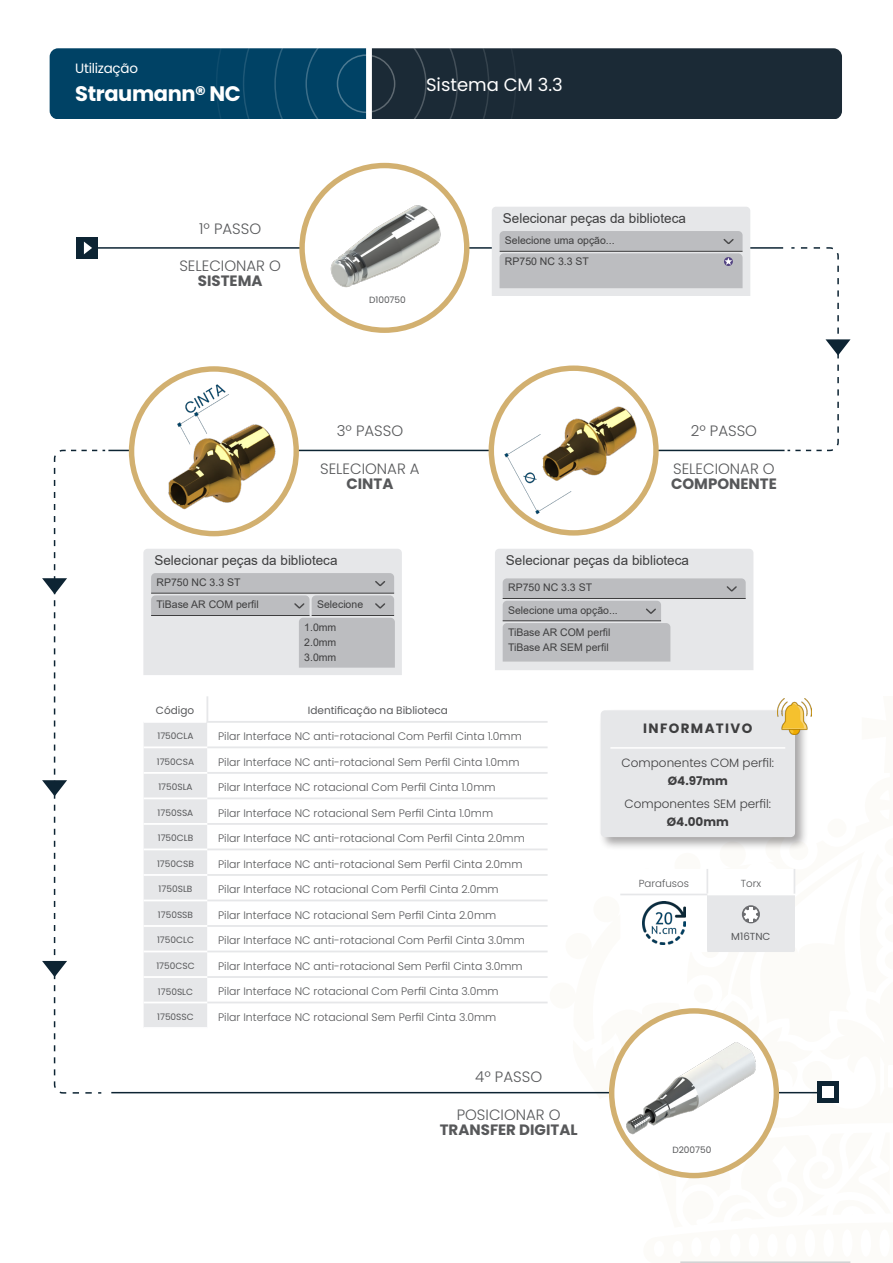
<style>
.page{position:relative;width:893px;height:1263px;background:#fff}
.page>*{position:absolute;margin:0;border:0;box-sizing:border-box;transform-origin:0 0}
.t1{font:700 21px "Poppins";letter-spacing:-.02em;color:#fff}
.t2{font:18px "Poppins";color:#fff}
.t3{font:300 15px "Poppins";color:#57585a}
.t4{font:700 15px "Poppins";color:#57585a}
.t5{font:13.5px "Arial";color:#3e3e3f}
.t6{font:700 13.5px "Poppins";letter-spacing:.1em;color:#3e3e3f}
.t7{font:13.5px "Poppins";letter-spacing:-.02em;color:#fff}
.t8{font:300 12px/18px "Poppins";color:#3e3e3f;text-align:center}
.t9{font:700 12px "Poppins";color:#3e3e3f}
.t10{font:300 10.95px "Poppins";color:#57585a}
.t11{font:10.5px "Arial";color:#3e3e3f}
.t12{font:10.5px "Poppins";color:#57585a}
.t13{font:300 10.2px "Poppins";color:#57585a}
.t14{font:10.2px "Poppins";color:#57585a}
.t15{font:9px "Poppins";color:#57585a}
.s1{font-weight:700}
</style>
<div class="page">
<svg style="left:643px;top:1156px;width:208px;height:107px"></svg>
<div style="left:50px;top:48px;width:316px;height:71px;background:#004265"></div>
<div style="left:372px;top:48px;width:470px;height:71px;background:#1b2a36"></div>
<hr style="left:680px;top:1262px;width:170px;height:1px;background:#bcbdc0">
<hr style="left:89px;top:247px;width:694px;height:2px;background:#0d2433">
<div style="left:76px;top:237px;width:22px;height:22px;background:#0d2433"></div>
<svg style="left:84px;top:242px;width:8px;height:12px"></svg>
<svg style="left:787px;top:247px;width:63px;height:205px"></svg>
<hr style="left:108px;top:450px;width:676px;height:1px;background:#0d2433">
<hr style="left:111px;top:1092px;width:707px;height:1px;background:#0d2433">
<div style="left:818px;top:1081px;width:21px;height:22px;background:#0d2433"></div>
<div style="left:823px;top:1086px;width:11px;height:12px;background:#fff"></div>
<div style="left:299px;top:163px;width:170px;height:170px;background:#d2b070;border-radius:50%"></div>
<div style="left:305px;top:168px;width:159px;height:159px;background:#fff;border-radius:50%"></div>
<img style="left:330px;top:205px;width:111px;height:83px">
<div style="left:609px;top:1008px;width:170px;height:170px;background:#d2b070;border-radius:50%"></div>
<div style="left:614px;top:1014px;width:160px;height:159px;background:#fff;border-radius:50%"></div>
<svg style="left:495px;top:549px;width:258px;height:121px;background:#d0d1d3"></svg>
<div style="left:129px;top:366px;width:170px;height:170px;background:#d2b070;border-radius:50%"></div>
<div style="left:134px;top:372px;width:159px;height:159px;background:#fff;border-radius:50%"></div>
<img style="left:136px;top:382px;width:149px;height:139px">
<svg style="left:143px;top:549px;width:259px;height:126px;background:#d1d2d4"></svg>
<hr style="left:312px;top:615px;width:82px;height:1px;background:#3e3e3f">
<svg style="left:492px;top:207px;width:258px;height:89px;background:#cbcccf"></svg>
<svg style="left:42px;top:449px;width:64px;height:645px"></svg>
<svg style="left:489px;top:365px;width:170px;height:171px;background:#d5b77c"></svg>
<div style="left:494px;top:371px;width:159px;height:159px;background:#fff;border-radius:50%"></div>
<svg style="left:144px;top:698px;width:662px;height:331px"></svg>
<svg style="left:207px;top:723px;width:341px;height:23px"></svg>
<svg style="left:207px;top:748px;width:341px;height:280px"></svg>
<hr style="left:144px;top:721px;width:62px;height:2px;background:#fff">
<hr style="left:144px;top:746px;width:63px;height:2px;background:#fff">
<hr style="left:144px;top:823px;width:63px;height:2px;background:#fff">
<hr style="left:144px;top:848px;width:63px;height:2px;background:#fff">
<hr style="left:144px;top:925px;width:63px;height:2px;background:#fff">
<hr style="left:144px;top:950px;width:63px;height:2px;background:#fff">
<hr style="left:144px;top:1027px;width:63px;height:2px;background:#fff">
<hr style="left:144px;top:772px;width:63px;height:2px;background:#fff">
<hr style="left:144px;top:797px;width:63px;height:2px;background:#fff">
<hr style="left:144px;top:874px;width:63px;height:2px;background:#fff">
<hr style="left:144px;top:899px;width:63px;height:2px;background:#fff">
<hr style="left:144px;top:976px;width:63px;height:2px;background:#fff">
<hr style="left:144px;top:1001px;width:63px;height:2px;background:#fff">
<hr style="left:207px;top:746px;width:341px;height:2px;background:#e6e7e9">
<hr style="left:207px;top:797px;width:341px;height:2px;background:#e6e7e9">
<hr style="left:207px;top:848px;width:341px;height:2px;background:#e6e7e9">
<hr style="left:207px;top:899px;width:341px;height:2px;background:#e6e7e9">
<hr style="left:207px;top:950px;width:341px;height:2px;background:#e6e7e9">
<hr style="left:206px;top:696px;width:2px;height:25px;background:#e6e7e9">
<hr style="left:206px;top:721px;width:342px;height:2px;background:#e6e7e9">
<hr style="left:207px;top:772px;width:341px;height:2px;background:#e6e7e9">
<hr style="left:207px;top:823px;width:341px;height:2px;background:#e6e7e9">
<hr style="left:207px;top:874px;width:341px;height:2px;background:#e6e7e9">
<hr style="left:207px;top:925px;width:341px;height:2px;background:#e6e7e9">
<hr style="left:207px;top:976px;width:341px;height:2px;background:#e6e7e9">
<hr style="left:207px;top:1001px;width:341px;height:2px;background:#e6e7e9">
<img style="left:502px;top:369px;width:139px;height:147px">
<img style="left:613px;top:1029px;width:162px;height:127px">
<div style="left:598px;top:708px;width:211px;height:143px;background:#231f20;opacity:.4"></div>
<div style="left:601px;top:710px;width:194px;height:127px;background:#e6e7e9;border-radius:4px"></div>
<hr style="left:610px;top:747px;width:175px;height:2px;background:#fff">
<img style="left:778px;top:699px;width:34px;height:35px">
<p class="t7" style="left:75px;top:61px;width:64px">Utilização</p>
<p class="t1" style="left:75px;top:81px;width:167px">Straumann® NC</p>
<p class="t3" style="left:199px;top:220px;width:64px">1º PASSO</p>
<p class="t3" style="left:179px;top:257px;width:103px">SELECIONAR O</p>
<p class="t4" style="left:198px;top:272px;width:66px">SISTEMA</p>
<p class="t2" style="left:426px;top:74px;width:138px">Sistema CM 3.3</p>
<p class="t15" style="left:369px;top:294px;width:38px">D100750</p>
<p class="t5" style="left:503px;top:209px;width:185px">Selecionar peças da biblioteca</p>
<p class="t11" style="left:505px;top:233px;width:111px">Selecione uma opção...</p>
<p class="t11" style="left:505px;top:254px;width:86px">RP750 NC 3.3 ST</p>
<p class="t3" style="left:337px;top:422px;width:68px">3º PASSO</p>
<p class="t3" style="left:320px;top:460px;width:101px">SELECIONAR A</p>
<p class="t4" style="left:346px;top:475px;width:49px">CINTA</p>
<p class="t3" style="left:691px;top:422px;width:68px">2º PASSO</p>
<p class="t3" style="left:673px;top:460px;width:103px">SELECIONAR O</p>
<p class="t4" style="left:671px;top:475px;width:107px">COMPONENTE</p>
<p class="t5" style="left:154px;top:551px;width:185px">Selecionar peças da biblioteca</p>
<p class="t11" style="left:157px;top:575px;width:86px">RP750 NC 3.3 ST</p>
<p class="t11" style="left:157px;top:597px;width:104px">TiBase AR COM perfil</p>
<p class="t11" style="left:317px;top:597px;width:48px">Selecione</p>
<p class="t11" style="left:304px;top:620px;width:34px">1.0mm</p>
<p class="t11" style="left:304px;top:635px;width:34px">2.0mm</p>
<p class="t11" style="left:304px;top:650px;width:34px">3.0mm</p>
<p class="t5" style="left:506px;top:551px;width:185px">Selecionar peças da biblioteca</p>
<p class="t11" style="left:508px;top:580px;width:86px">RP750 NC 3.3 ST</p>
<p class="t11" style="left:508px;top:603px;width:111px">Selecione uma opção...</p>
<p class="t11" style="left:508px;top:625px;width:104px">TiBase AR COM perfil</p>
<p class="t11" style="left:508px;top:640px;width:102px">TiBase AR SEM perfil</p>
<p class="t12" style="left:156px;top:704px;width:40px">Código</p>
<p class="t12" style="left:308px;top:704px;width:142px">Identificação na Biblioteca</p>
<p class="t15" style="left:158px;top:731px;width:37px">1750CLA</p>
<p class="t10" style="left:218px;top:730px;width:305px">Pilar Interface NC anti-rotacional Com Perfil Cinta 1.0mm</p>
<p class="t15" style="left:157px;top:756px;width:39px">1750CSA</p>
<p class="t10" style="left:218px;top:756px;width:303px">Pilar Interface NC anti-rotacional Sem Perfil Cinta 1.0mm</p>
<p class="t15" style="left:158px;top:782px;width:36px">1750SLA</p>
<p class="t10" style="left:218px;top:781px;width:279px">Pilar Interface NC rotacional Com Perfil Cinta 1.0mm</p>
<p class="t15" style="left:158px;top:807px;width:37px">1750SSA</p>
<p class="t10" style="left:218px;top:807px;width:277px">Pilar Interface NC rotacional Sem Perfil Cinta 1.0mm</p>
<p class="t15" style="left:158px;top:833px;width:37px">1750CLB</p>
<p class="t10" style="left:218px;top:832px;width:308px">Pilar Interface NC anti-rotacional Com Perfil Cinta 2.0mm</p>
<p class="t15" style="left:157px;top:858px;width:38px">1750CSB</p>
<p class="t10" style="left:218px;top:858px;width:306px">Pilar Interface NC anti-rotacional Sem Perfil Cinta 2.0mm</p>
<p class="t15" style="left:159px;top:884px;width:35px">1750SLB</p>
<p class="t10" style="left:218px;top:883px;width:282px">Pilar Interface NC rotacional Com Perfil Cinta 2.0mm</p>
<p class="t15" style="left:158px;top:909px;width:37px">1750SSB</p>
<p class="t10" style="left:218px;top:909px;width:280px">Pilar Interface NC rotacional Sem Perfil Cinta 2.0mm</p>
<p class="t15" style="left:157px;top:935px;width:38px">1750CLC</p>
<p class="t10" style="left:218px;top:934px;width:308px">Pilar Interface NC anti-rotacional Com Perfil Cinta 3.0mm</p>
<p class="t15" style="left:156px;top:960px;width:40px">1750CSC</p>
<p class="t10" style="left:218px;top:960px;width:306px">Pilar Interface NC anti-rotacional Sem Perfil Cinta 3.0mm</p>
<p class="t15" style="left:158px;top:986px;width:37px">1750SLC</p>
<p class="t10" style="left:218px;top:985px;width:282px">Pilar Interface NC rotacional Com Perfil Cinta 3.0mm</p>
<p class="t15" style="left:157px;top:1012px;width:38px">1750SSC</p>
<p class="t10" style="left:218px;top:1011px;width:280px">Pilar Interface NC rotacional Sem Perfil Cinta 3.0mm</p>
<p class="t3" style="left:475px;top:1068px;width:68px">4º PASSO</p>
<p class="t3" style="left:457px;top:1106px;width:105px">POSICIONAR O</p>
<p class="t4" style="left:440px;top:1121px;width:139px">TRANSFER DIGITAL</p>
<p class="t6" style="left:643px;top:720px;width:111px">INFORMATIVO</p>
<p class="t8" style="left:622px;top:754px;width:154px">Componentes COM perfil:<br><span class="s1">Ø4.97mm</span></p>
<p class="t8" style="left:625px;top:794px;width:148px">Componentes SEM perfil:</p>
<p class="t9" style="left:667px;top:814px;width:64px">Ø4.00mm</p>
<p class="t13" style="left:639px;top:878px;width:52px">Parafusos</p>
<p class="t13" style="left:741px;top:878px;width:22px">Torx</p>
<p class="t14" style="left:731px;top:931px;width:41px">M16TNC</p>
<p class="t15" style="left:672px;top:1144px;width:41px">D200750</p>
</div>
